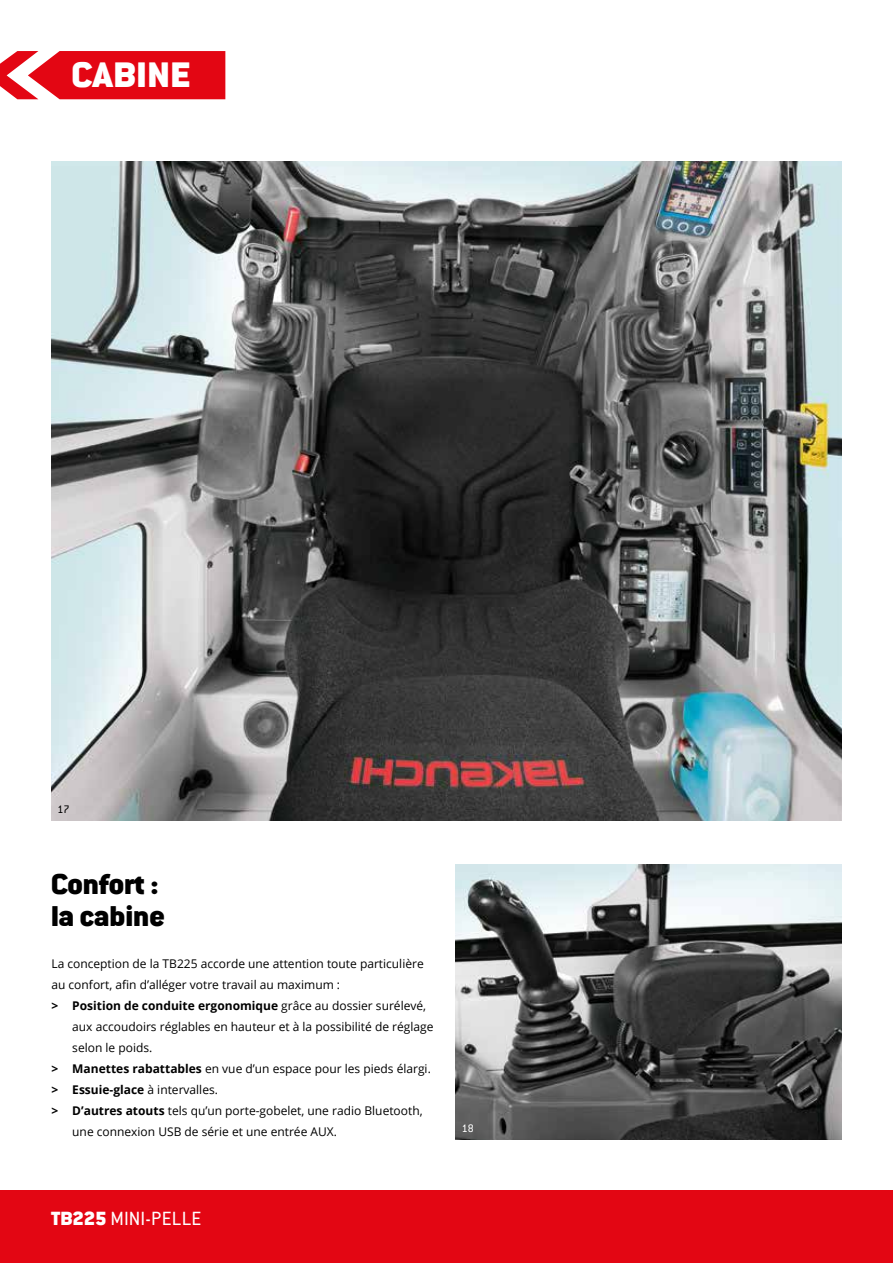
<style>
.page{position:relative;width:893px;height:1263px;background:#fff}
.page>*{position:absolute;margin:0;border:0;box-sizing:border-box;transform-origin:0 0}
.t1{font:39px "Conduit ITC Black";letter-spacing:.015em;color:#fff}
.t2{font:31.5px/31.5px "Conduit ITC Black";color:#000}
.t3{font:21px "Conduit ITC";letter-spacing:.02em;color:#fff}
.t4{font:12px "Open Sans";color:#000}
.t5{font:700 12px "Open Sans";color:#000}
.t6{font:12px "Conduit ITC";color:#000}
.t7{font:12px "Conduit ITC";color:#fff}
.s1{font-weight:400}
.s2{font-weight:700}
.s3{font-family:"Conduit ITC Black"}
</style>
<div class="page">
<div style="left:0;top:1191px;width:893px;height:72px;background:#e30613"></div>
<img style="left:51px;top:162px;width:791px;height:659px">
<img style="left:455px;top:865px;width:387px;height:274px">
<svg style="left:0;top:51px;width:225px;height:48px"></svg>
<h1 class="t1" style="left:72px;top:52px;width:120px">CABINE</h1>
<p class="t6" style="left:57px;top:802px;width:14px">17</p>
<h2 class="t2" style="left:51px;top:868px;width:115px">Confort : la cabine</h2>
<p class="t4" style="left:51px;top:955px;width:374px">La conception de la TB225 accorde une attention toute particulière</p>
<p class="t4" style="left:51px;top:976px;width:290px">au confort, afin d’alléger votre travail au maximum :</p>
<p class="t5" style="left:51px;top:997px;width:376px">&gt; Position de conduite ergonomique <span class="s1">grâce au dossier surélevé,</span></p>
<p class="t4" style="left:72px;top:1018px;width:363px">aux accoudoirs réglables en hauteur et à la possibilité de réglage</p>
<p class="t4" style="left:72px;top:1039px;width:82px">selon le poids.</p>
<p class="t4" style="left:51px;top:1060px;width:381px"><span class="s2">&gt; Manettes rabattables</span> en vue d’un espace pour les pieds élargi.</p>
<p class="t5" style="left:51px;top:1081px;width:168px">&gt; Essuie-glace <span class="s1">à intervalles.</span></p>
<p class="t4" style="left:51px;top:1102px;width:373px"><span class="s2">&gt; D’autres atouts</span> tels qu’un porte-gobelet, une radio Bluetooth,</p>
<p class="t4" style="left:72px;top:1123px;width:266px">une connexion USB de série et une entrée AUX.</p>
<p class="t7" style="left:462px;top:1120px;width:14px">18</p>
<h3 class="t3" style="left:51px;top:1206px;width:152px"><span class="s3">TB225</span> MINI-PELLE</h3>
</div>
